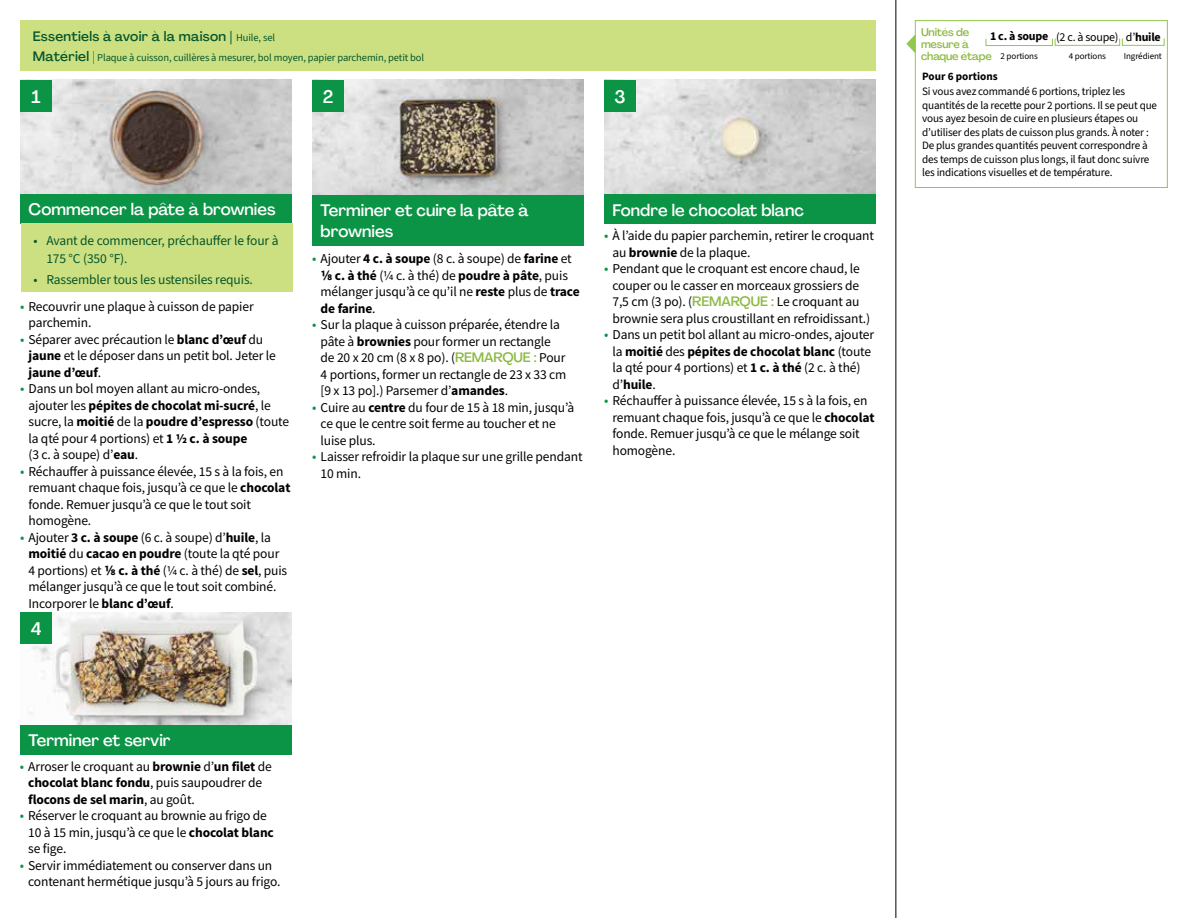
<style>
.page{position:relative;width:1188px;height:918px;background:#fff}
.page>*{position:absolute;margin:0;border:0;box-sizing:border-box;transform-origin:0 0}
.t1{font:500 18px "Agrandir";color:#fff}
.t2{font:500 16.5px/21.1px "Agrandir";color:#fff}
.t3{font:13.5px/16.5px "Source Sans Pro";letter-spacing:-.01em;color:#000}
.t4{font:700 13.5px/16.5px "Source Sans Pro";letter-spacing:-.01em;color:#000}
.t5{font:13.5px/18px "Source Sans 3";letter-spacing:-.01em;color:#05562c}
.t6{font:500 13.5px "Agrandir";letter-spacing:.02em;color:#05562c}
.t7{font:700 12px "Source Sans 3";letter-spacing:-.02em;color:#000}
.t8{font:11.25px/13.5px "Source Sans 3";letter-spacing:-.015em;color:#000}
.t9{font:700 11.25px "Source Sans 3";color:#000101}
.t10{font:500 11.1px/11.7px "Agrandir";letter-spacing:-.015em;color:#8cba42}
.t11{font:10.5px "Source Sans 3";letter-spacing:-.01em;color:#05562c}
.t12{font:9px "Source Sans 3";letter-spacing:-.01em;color:#000}
.s1{font-family:"Myriad Pro";font-weight:400}
.s2{font-family:"Source Sans 3";font-weight:400;font-size:10.5px}
.s3{font-family:"Source Sans 3";font-size:14.25px;color:#0b9446}
.s4{font-weight:700}
.s5{font-weight:700;font-size:14.25px}
.s6{font-family:"Agrandir";font-weight:500;color:#8cba42}
.s7{font-family:"Source Sans 3";font-weight:400;font-size:14.25px;color:#0b9446}
.s8{font-weight:400}
</style>
<div class="page">
<div style="left:20px;top:20px;width:856px;height:51px;background:#cde081"></div>
<img style="left:29px;top:612px;width:263px;height:113px">
<img style="left:20px;top:80px;width:272px;height:114px">
<img style="left:312px;top:80px;width:272px;height:115px">
<img style="left:604px;top:80px;width:272px;height:115px">
<div style="left:20px;top:194px;width:272px;height:30px;background:#0b9446"></div>
<div style="left:20px;top:725px;width:272px;height:30px;background:#0b9446"></div>
<div style="left:312px;top:195px;width:272px;height:50px;background:#0b9446"></div>
<div style="left:604px;top:195px;width:272px;height:29px;background:#0b9446"></div>
<div style="left:21px;top:223px;width:272px;height:69px;background:#cde081"></div>
<div style="left:20px;top:612px;width:32px;height:32px;background:#0b9446"></div>
<div style="left:20px;top:80px;width:32px;height:32px;background:#0b9446"></div>
<div style="left:312px;top:80px;width:32px;height:32px;background:#0b9446"></div>
<div style="left:604px;top:80px;width:32px;height:32px;background:#0b9446"></div>
<hr style="left:896px;top:0;width:1px;height:918px;background:#000">
<svg style="left:906px;top:34px;width:9px;height:19px"></svg>
<div style="left:915px;top:20px;width:253px;height:168px;border:1px solid #91c84e"></div>
<div style="left:986px;top:38px;width:67px;height:8px;border:1px solid #91c84e"></div>
<div style="left:1055px;top:38px;width:65px;height:8px;border:1px solid #91c84e"></div>
<div style="left:1122px;top:38px;width:43px;height:8px;border:1px solid #91c84e"></div>
<p class="t6" style="left:33px;top:28px;width:244px">Essentiels à avoir à la maison <span class="s1">|</span> <span class="s2">Huile, sel</span></p>
<p class="t11" style="left:97px;top:51px;width:328px">Plaque à cuisson, cuillères à mesurer, bol moyen, papier parchemin, petit bol</p>
<p class="t6" style="left:33px;top:48px;width:64px">Matériel |</p>
<h1 class="t1" style="left:32px;top:85px;width:11px">1</h1>
<h1 class="t1" style="left:323px;top:85px;width:12px">2</h1>
<h1 class="t1" style="left:614px;top:85px;width:13px">3</h1>
<p class="t2" style="left:29px;top:199px;width:248px">Commencer la pâte à brownies</p>
<p class="t5" style="left:46px;top:232px;width:234px;text-indent:-13px">• Avant de commencer, préchauffer le four à<br>175 °C (350 °F).</p>
<p class="t5" style="left:34px;top:270px;width:221px">• Rassembler tous les ustensiles requis.</p>
<p class="t3" style="left:29px;top:298px;width:227px;text-indent:-9px"><span class="s3">•</span> Recouvrir une plaque à cuisson de papier parchemin.</p>
<p class="t3" style="left:29px;top:331px;width:249px;text-indent:-9px"><span class="s3">•</span> Séparer avec précaution le <span class="s4">blanc d’œuf</span> du <span class="s4">jaune</span> et le déposer dans un petit bol. Jeter le <span class="s4">jaune d’œuf</span>.</p>
<p class="t3" style="left:29px;top:380px;width:262px;text-indent:-9px"><span class="s3">•</span> Dans un bol moyen allant au micro-ondes, ajouter les <span class="s4">pépites de chocolat mi-sucré</span>, le sucre, la <span class="s4">moitié</span> de la <span class="s4">poudre d’espresso</span> (toute la qté pour 4 portions) et <span class="s4">1 ½ c. à soupe<br></span>(3 c. à soupe) d’<span class="s4">eau</span>.</p>
<p class="t3" style="left:29px;top:463px;width:264px;text-indent:-9px"><span class="s3">•</span> Réchauffer à puissance élevée, 15 s à la fois, en remuant chaque fois, jusqu’à ce que le <span class="s4">chocolat </span>fonde. Remuer jusqu’à ce que le tout soit homogène.</p>
<p class="t3" style="left:29px;top:529px;width:260px;text-indent:-9px"><span class="s3">•</span> Ajouter <span class="s4">3 c. à soupe</span> (6 c. à soupe) d’<span class="s4">huile</span>, la <span class="s4">moitié</span> du <span class="s4">cacao en poudre</span> (toute la qté pour 4 portions) et <span class="s5">1/8</span> <span class="s4">c. à thé</span> (¼ c. à thé) de <span class="s4">sel</span>, puis mélanger jusqu’à ce que le tout soit combiné.<br>Incorporer le <span class="s4">blanc d’œuf</span>.</p>
<h1 class="t1" style="left:31px;top:617px;width:12px">4</h1>
<p class="t2" style="left:321px;top:199px;width:209px">Terminer et cuire la pâte à brownies</p>
<p class="t2" style="left:613px;top:199px;width:193px">Fondre le chocolat blanc</p>
<p class="t3" style="left:613px;top:227px;width:263px;text-indent:-9px"><span class="s3">•</span> À l’aide du papier parchemin, retirer le croquant au <span class="s4">brownie</span> de la plaque.</p>
<p class="t3" style="left:613px;top:260px;width:259px;text-indent:-9px"><span class="s3">•</span> Pendant que le croquant est encore chaud, le couper ou le casser en morceaux grossiers de 7,5 cm (3 po). (<span class="s6">REMARQUE :</span> Le croquant au brownie sera plus croustillant en refroidissant.)</p>
<p class="t3" style="left:613px;top:326px;width:263px;text-indent:-9px"><span class="s3">•</span> Dans un petit bol allant au micro-ondes, ajouter la <span class="s4">moitié</span> des <span class="s4">pépites de chocolat blanc</span> (toute la qté pour 4 portions) et <span class="s4">1 c. à thé</span> (2 c. à thé) d’<span class="s4">huile</span>.</p>
<p class="t3" style="left:613px;top:392px;width:264px;text-indent:-9px"><span class="s3">•</span> Réchauffer à puissance élevée, 15 s à la fois, en remuant chaque fois, jusqu’à ce que le <span class="s4">chocolat </span>fonde. Remuer jusqu’à ce que le mélange soit homogène.</p>
<p class="t3" style="left:321px;top:251px;width:261px;text-indent:-9px"><span class="s3">•</span> Ajouter <span class="s4">4 c. à soupe</span> (8 c. à soupe) de <span class="s4">farine</span> et <span class="s5">1/8</span> <span class="s4">c. à thé</span> (¼ c. à thé) de <span class="s4">poudre à pâte</span>, puis mélanger jusqu’à ce qu’il ne <span class="s4">reste</span> plus de <span class="s4">trace de farine</span>.</p>
<p class="t3" style="left:321px;top:317px;width:247px;text-indent:-9px"><span class="s3">•</span> Sur la plaque à cuisson préparée, étendre la pâte à <span class="s4">brownies</span> pour former un rectangle de 20 x 20 cm (8 x 8 po). (<span class="s6">REMARQUE :</span> Pour 4 portions, former un rectangle de 23 x 33 cm [9 x 13 po].) Parsemer d’<span class="s4">amandes</span>.</p>
<p class="t3" style="left:321px;top:399px;width:255px;text-indent:-9px"><span class="s3">•</span> Cuire au <span class="s4">centre</span> du four de 15 à 18 min, jusqu’à ce que le centre soit ferme au toucher et ne luise plus.</p>
<p class="t3" style="left:321px;top:449px;width:263px;text-indent:-9px"><span class="s3">•</span> Laisser refroidir la plaque sur une grille pendant<br>10 min.</p>
<p class="t2" style="left:28px;top:730px;width:144px">Terminer et servir</p>
<p class="t4" style="left:28px;top:758px;width:245px;text-indent:-9px"><span class="s7">•</span> <span class="s8">Arroser le croquant au</span> brownie <span class="s8">d’</span>un filet <span class="s8">de </span>chocolat blanc fondu<span class="s8">, puis saupoudrer de </span>flocons de sel marin<span class="s8">, au goût.</span></p>
<p class="t3" style="left:28px;top:807px;width:247px;text-indent:-9px"><span class="s3">•</span> Réserver le croquant au brownie au frigo de<br>10 à 15 min, jusqu’à ce que le <span class="s4">chocolat blanc </span>se fige.</p>
<p class="t3" style="left:28px;top:857px;width:254px;text-indent:-9px"><span class="s3">•</span> Servir immédiatement ou conserver dans un contenant hermétique jusqu’à 5 jours au frigo.</p>
<p class="t10" style="left:921px;top:27px;width:72px">Unités de mesure à chaque étape</p>
<p class="t7" style="left:990px;top:29px;width:172px">1 c. à soupe <span class="s8">(2 c. à soupe) d’</span>huile</p>
<p class="t12" style="left:1001px;top:50px;width:39px">2 portions</p>
<p class="t12" style="left:1069px;top:50px;width:39px">4 portions</p>
<p class="t12" style="left:1124px;top:50px;width:40px">Ingrédient</p>
<p class="t9" style="left:922px;top:69px;width:77px">Pour 6 portions</p>
<p class="t8" style="left:922px;top:85px;width:236px">Si vous avez commandé 6 portions, triplez les quantités de la recette pour 2 portions. Il se peut que vous ayez besoin de cuire en plusieurs étapes ou d’utiliser des plats de cuisson plus grands. À noter :<br>De plus grandes quantités peuvent correspondre à des temps de cuisson plus longs, il faut donc suivre les indications visuelles et de température.</p>
</div>
